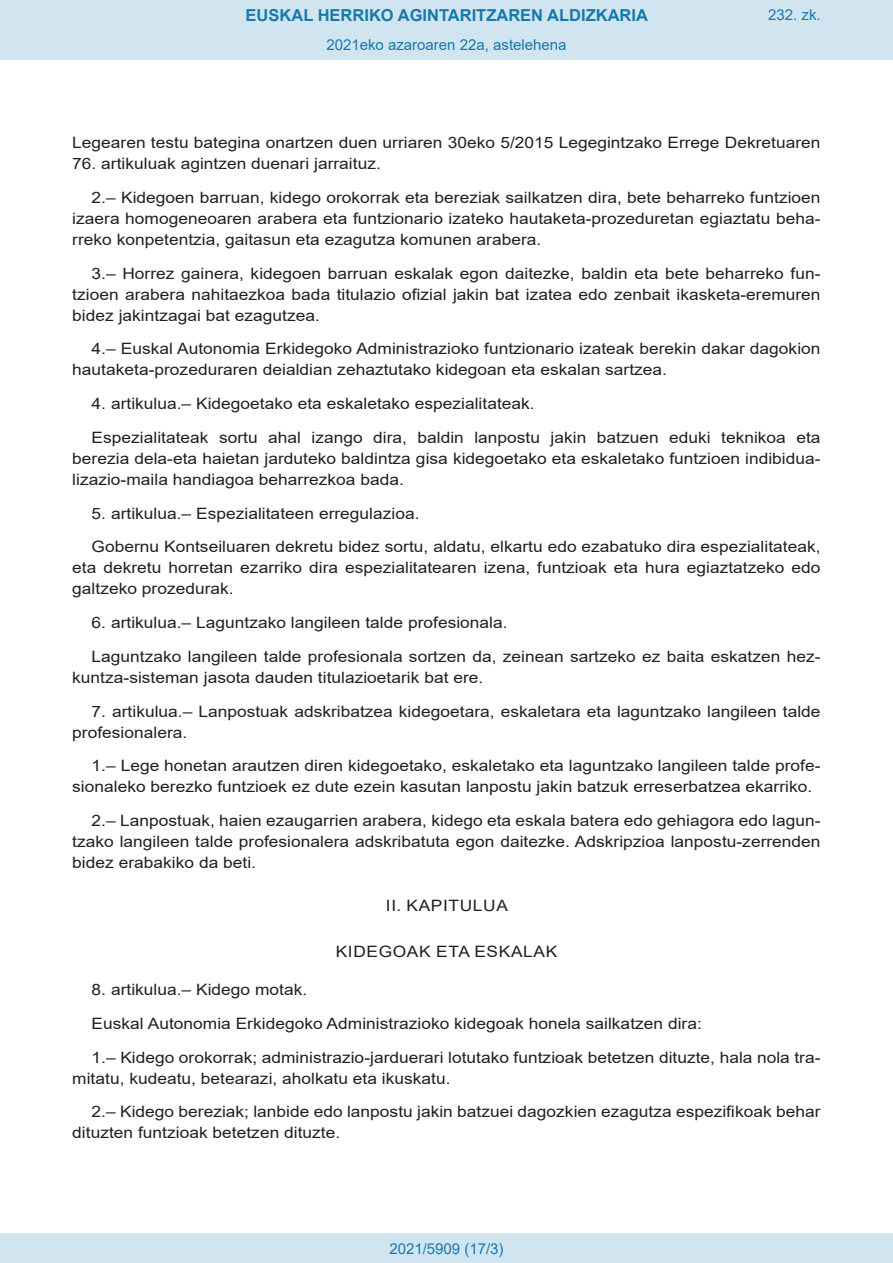
<style>
.page{position:relative;width:893px;height:1263px;background:#fff}
.page>*{position:absolute;margin:0;border:0;box-sizing:border-box;transform-origin:0 0}
.t1{font:700 16.5px "Arial";color:#1879ad}
.BOPVDetalle{font:15.6px/21px "Arial";color:#231f20;scale:1.11 1}
.BOPVClave{font:15.6px "Arial";letter-spacing:.035em;color:#231f20;scale:1.11 1}
.Paginacion_Centro{font:15px "Arial";color:#1879ad}
</style>
<div class="page">
<div style="left:0;top:0;width:893px;height:60px;background:#d0e5f0"></div>
<div style="left:0;top:1233px;width:893px;height:30px;background:#d0e5f0"></div>
<p class="t1" style="left:246px;top:3px;width:404px">EUSKAL HERRIKO AGINTARITZAREN ALDIZKARIA</p>
<p class="Paginacion_Centro" style="left:326px;top:35px;width:242px">2021eko azaroaren 22a, astelehena</p>
<p class="Paginacion_Centro" style="left:768px;top:5px;width:54px">232. zk.</p>
<p class="BOPVDetalle" style="left:72px;top:132px;width:675px">Legearen testu bategina onartzen duen urriaren 30eko 5/2015 Legegintzako Errege Dekretuaren</p>
<p class="BOPVDetalle" style="left:72px;top:153px;width:280px">76. artikuluak agintzen duenari jarraituz.</p>
<p class="BOPVDetalle" style="left:72px;top:187px;width:676px;text-align:justify;text-indent:19px">2.– Kidegoen barruan, kidego orokorrak eta bereziak sailkatzen dira, bete beharreko funtzioen izaera homogeneoaren arabera eta funtzionario izateko hautaketa-prozeduretan egiaztatu beha&shy;rreko konpetentzia, gaitasun eta ezagutza komunen arabera.</p>
<p class="BOPVDetalle" style="left:72px;top:263px;width:676px;text-align:justify;text-indent:19px">3.– Horrez gainera, kidegoen barruan eskalak egon daitezke, baldin eta bete beharreko fun&shy;tzioen arabera nahitaezkoa bada titulazio ofizial jakin bat izatea edo zenbait ikasketa-eremuren bidez jakintzagai bat ezagutzea.</p>
<p class="BOPVDetalle" style="left:72px;top:338px;width:676px;text-indent:19px">4.– Euskal Autonomia Erkidegoko Administrazioko funtzionario izateak berekin dakar dagokion hautaketa-prozeduraren deialdian zehaztutako kidegoan eta eskalan sartzea.</p>
<p class="BOPVDetalle" style="left:92px;top:393px;width:401px">4. artikulua.– Kidegoetako eta eskaletako espezialitateak.</p>
<p class="BOPVDetalle" style="left:72px;top:427px;width:676px;text-align:justify;text-indent:19px">Espezialitateak sortu ahal izango dira, baldin lanpostu jakin batzuen eduki teknikoa eta berezia dela-eta haietan jarduteko baldintza gisa kidegoetako eta eskaletako funtzioen indibidua&shy;lizazio-maila handiagoa beharrezkoa bada.</p>
<p class="BOPVDetalle" style="left:92px;top:503px;width:297px">5. artikulua.– Espezialitateen erregulazioa.</p>
<p class="BOPVDetalle" style="left:72px;top:536px;width:676px;text-align:justify;text-indent:19px">Gobernu Kontseiluaren dekretu bidez sortu, aldatu, elkartu edo ezabatuko dira espezialitateak, eta dekretu horretan ezarriko dira espezialitatearen izena, funtzioak eta hura egiaztatzeko edo galtzeko prozedurak.</p>
<p class="BOPVDetalle" style="left:92px;top:612px;width:376px">6. artikulua.– Laguntzako langileen talde profesionala.</p>
<p class="BOPVDetalle" style="left:72px;top:646px;width:676px;text-indent:19px">Laguntzako langileen talde profesionala sortzen da, zeinean sartzeko ez baita eskatzen hez&shy;kuntza-sisteman jasota dauden titulazioetarik bat ere.</p>
<p class="BOPVDetalle" style="left:72px;top:701px;width:676px;text-indent:19px">7. artikulua.– Lanpostuak adskribatzea kidegoetara, eskaletara eta laguntzako langileen talde profesionalera.</p>
<p class="BOPVDetalle" style="left:72px;top:755px;width:676px;text-indent:19px">1.– Lege honetan arautzen diren kidegoetako, eskaletako eta laguntzako langileen talde profe&shy;sionaleko berezko funtzioek ez dute ezein kasutan lanpostu jakin batzuk erreserbatzea ekarriko.</p>
<p class="BOPVDetalle" style="left:72px;top:810px;width:676px;text-align:justify;text-indent:19px">2.– Lanpostuak, haien ezaugarrien arabera, kidego eta eskala batera edo gehiagora edo lagun&shy;tzako langileen talde profesionalera adskribatuta egon daitezke. Adskripzioa lanpostu-zerrenden bidez erabakiko da beti.</p>
<p class="BOPVClave" style="left:386px;top:894px;width:111px">II. KAPITULUA</p>
<p class="BOPVClave" style="left:336px;top:941px;width:201px">KIDEGOAK ETA ESKALAK</p>
<p class="BOPVDetalle" style="left:92px;top:979px;width:196px">8. artikulua.– Kidego motak.</p>
<p class="BOPVDetalle" style="left:92px;top:1013px;width:551px">Euskal Autonomia Erkidegoko Administrazioko kidegoak honela sailkatzen dira:</p>
<p class="BOPVDetalle" style="left:72px;top:1046px;width:676px;text-indent:19px">1.– Kidego orokorrak; administrazio-jarduerari lotutako funtzioak betetzen dituzte, hala nola tra&shy;mitatu, kudeatu, betearazi, aholkatu eta ikuskatu.</p>
<p class="BOPVDetalle" style="left:72px;top:1101px;width:675px;text-indent:19px">2.– Kidego bereziak; lanbide edo lanpostu jakin batzuei dagozkien ezagutza espezifikoak behar dituzten funtzioak betetzen dituzte.</p>
<p class="Paginacion_Centro" style="left:389px;top:1238px;width:116px">2021/5909 (17/3)</p>
</div>
